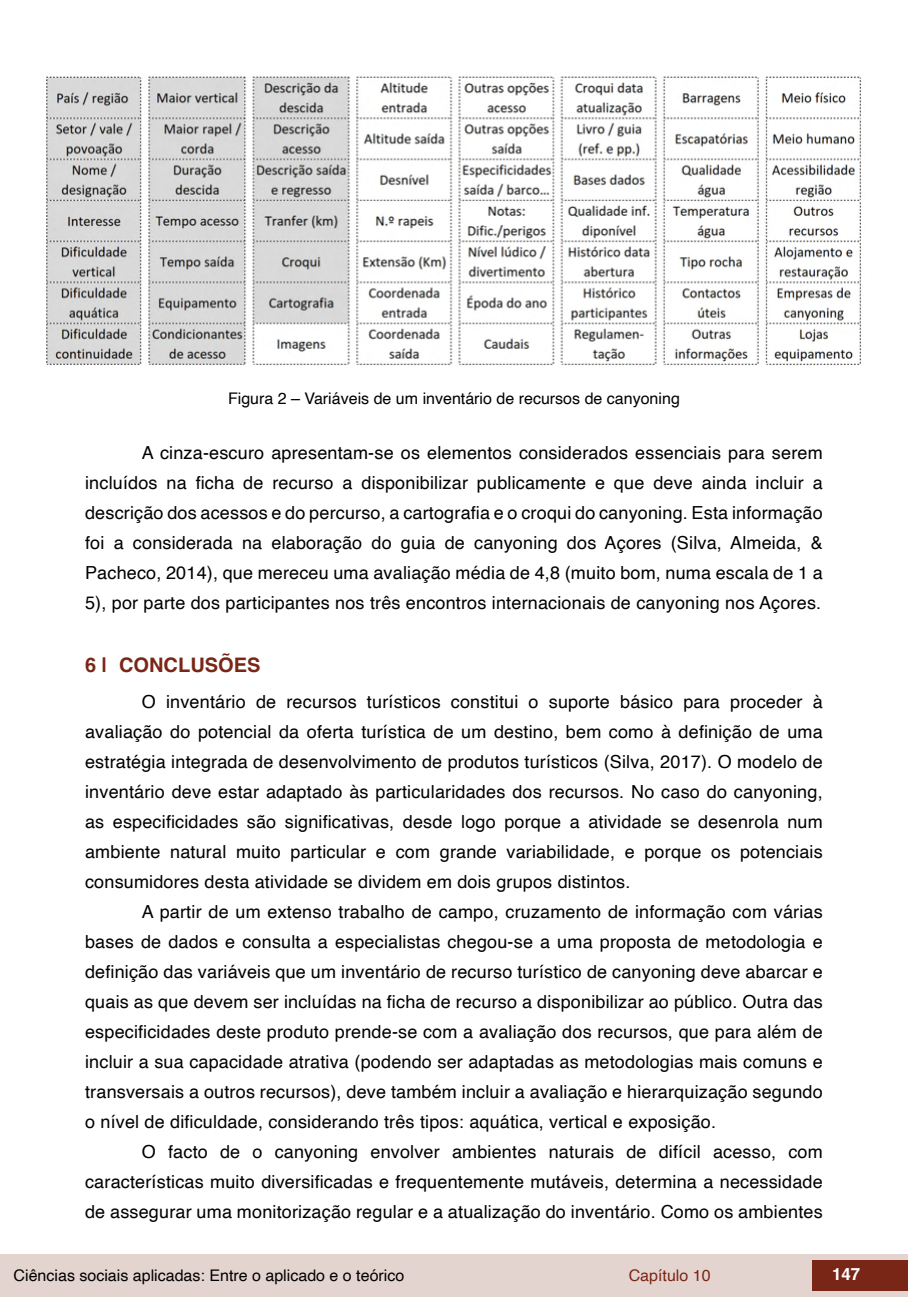
<style>
.page{position:relative;width:908px;height:1304px;background:#fff}
.page>*{position:absolute;margin:0;border:0;box-sizing:border-box;transform-origin:0 0}
.t1{font:700 20px "Helvetica";color:#7a2616}
.t2{font:18px/30px "Helvetica";letter-spacing:.01em;color:#000;text-align:justify}
.t3{font:700 16.8px "Helvetica";color:#fff}
.t4{font:16px "Helvetica";color:#000}
.t5{font:16px "Helvetica";color:#7a2616}
</style>
<div class="page">
<div style="left:0;top:1254px;width:906px;height:43px;background:#e4d4d0"></div>
<div style="left:812px;top:1261px;width:95px;height:30px;background:#7a2616"></div>
<img style="left:46px;top:76px;width:815px;height:290px">
<p class="t4" style="left:228px;top:387px;width:453px">Figura 2 – Variáveis de um inventário de recursos de canyoning</p>
<p class="t2" style="left:85px;top:438px;width:738px;text-indent:57px">A cinza-escuro apresentam-se os elementos considerados essenciais para serem incluídos na ficha de recurso a disponibilizar publicamente e que deve ainda incluir a descrição dos acessos e do percurso, a cartografia e o croqui do canyoning. Esta informação foi a considerada na elaboração do guia de canyoning dos Açores (Silva, Almeida, &amp; Pacheco, 2014), que mereceu uma avaliação média de 4,8 (muito bom, numa escala de 1 a 5), por parte dos participantes nos três encontros internacionais de canyoning nos Açores.</p>
<p class="t1" style="left:85px;top:653px;width:177px">6 | CONCLUSÕES</p>
<p class="t2" style="left:85px;top:687px;width:738px;text-indent:57px">O inventário de recursos turísticos constitui o suporte básico para proceder à avaliação do potencial da oferta turística de um destino, bem como à definição de uma estratégia integrada de desenvolvimento de produtos turísticos (Silva, 2017). O modelo de inventário deve estar adaptado às particularidades dos recursos. No caso do canyoning, as especificidades são significativas, desde logo porque a atividade se desenrola num ambiente natural muito particular e com grande variabilidade, e porque os potenciais consumidores desta atividade se dividem em dois grupos distintos.</p>
<p class="t2" style="left:85px;top:897px;width:738px;text-indent:57px">A partir de um extenso trabalho de campo, cruzamento de informação com várias bases de dados e consulta a especialistas chegou-se a uma proposta de metodologia e definição das variáveis que um inventário de recurso turístico de canyoning deve abarcar e quais as que devem ser incluídas na ficha de recurso a disponibilizar ao público. Outra das especificidades deste produto prende-se com a avaliação dos recursos, que para além de incluir a sua capacidade atrativa (podendo ser adaptadas as metodologias mais comuns e transversais a outros recursos), deve também incluir a avaliação e hierarquização segundo o nível de dificuldade, considerando três tipos: aquática, vertical e exposição.</p>
<p class="t2" style="left:85px;top:1137px;width:738px;text-indent:57px">O facto de o canyoning envolver ambientes naturais de difícil acesso, com características muito diversificadas e frequentemente mutáveis, determina a necessidade de assegurar uma monitorização regular e a atualização do inventário. Como os ambientes</p>
<p class="t4" style="left:14px;top:1263px;width:392px">Ciências sociais aplicadas: Entre o aplicado e o teórico</p>
<p class="t5" style="left:628px;top:1263px;width:83px">Capítulo 10</p>
<p class="t3" style="left:831px;top:1264px;width:30px">147</p>
</div>
